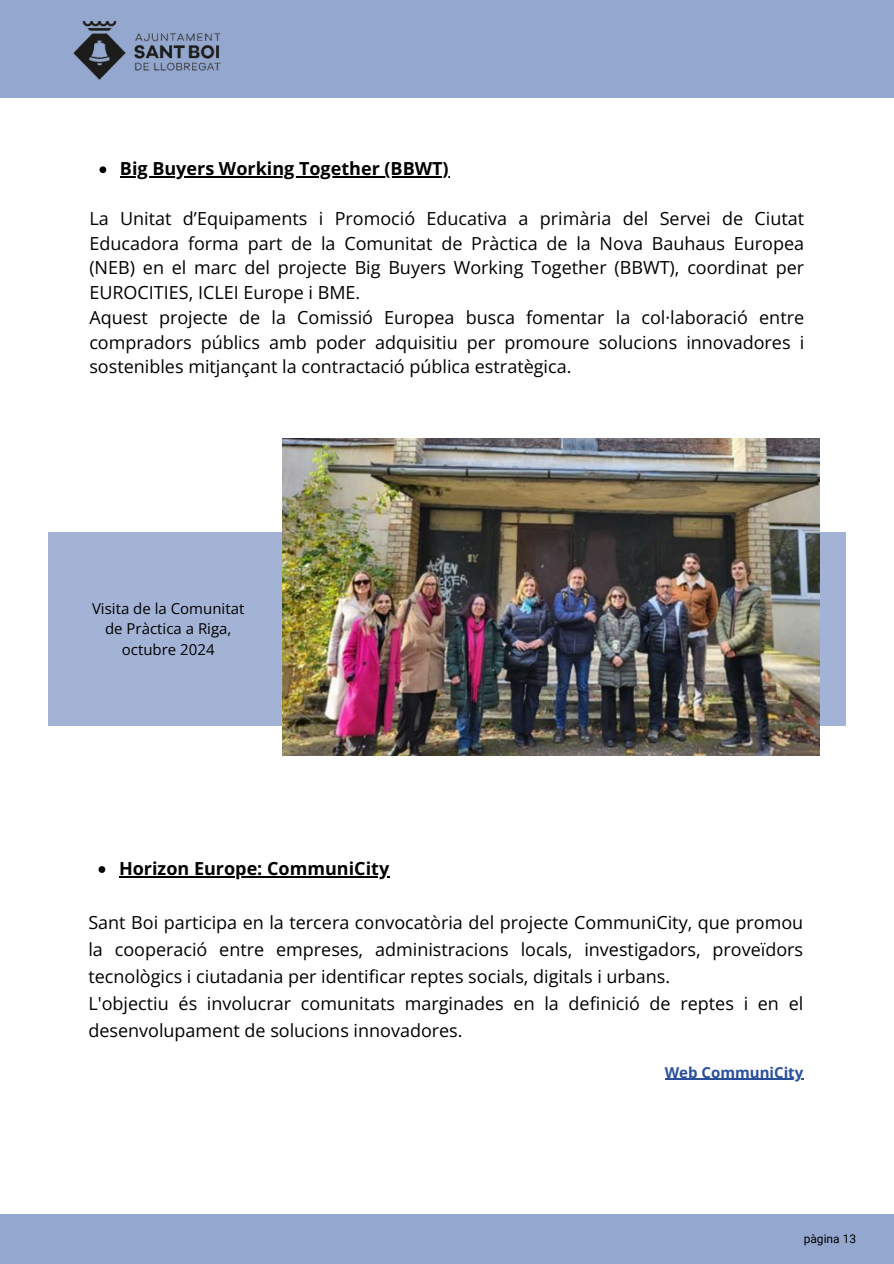
<style>
.page{position:relative;width:894px;height:1264px;background:#fff}
.page>*{position:absolute;margin:0;border:0;box-sizing:border-box;transform-origin:0 0}
.t1{font:18px/24.8px "Open Sans";color:#000}
.t2{font:700 18px "Open Sans";color:#000}
.t3{font:15px/20.2px "Open Sans";color:#000;text-align:center}
.t4{font:700 15px "Open Sans";color:#2a4f9d}
.t5{font:12px "Roboto";color:#000}
</style>
<div class="page">
<div style="left:0;top:0;width:893px;height:97px;background:#94a7ce"></div>
<img style="left:73px;top:21px;width:148px;height:59px">
<div style="left:48px;top:532px;width:797px;height:193px;background:#a3b3d5"></div>
<img style="left:282px;top:438px;width:537px;height:317px">
<svg style="left:99px;top:166px;width:7px;height:7px"></svg>
<hr style="left:120px;top:176px;width:329px;height:2px;background:#000">
<svg style="left:98px;top:866px;width:7px;height:6px"></svg>
<hr style="left:119px;top:876px;width:270px;height:1px;background:#000">
<hr style="left:664px;top:1078px;width:139px;height:1px;background:#2a4f9d">
<div style="left:0;top:1213px;width:893px;height:50px;background:#94a7ce"></div>
<p class="t2" style="left:120px;top:156px;width:330px">Big Buyers Working Together (BBWT)</p>
<h1 class="t1" style="left:89px;top:205px;width:716px">La Unitat d’Equipaments i Promoció Educativa a primària del Servei de Ciutat Educadora forma part de la Comunitat de Pràctica de la Nova Bauhaus Europea (NEB) en el marc del projecte Big Buyers Working Together (BBWT), coordinat per EUROCITIES, ICLEI Europe i BME.<br>Aquest projecte de la Comissió Europea busca fomentar la col·laboració entre compradors públics amb poder adquisitiu per promoure solucions innovadores i sostenibles mitjançant la contractació pública estratègica.</h1>
<p class="t3" style="left:92px;top:598px;width:154px">Visita de la Comunitat de Pràctica a Riga, octubre 2024</p>
<p class="t2" style="left:119px;top:856px;width:272px">Horizon Europe: CommuniCity</p>
<h3 class="t1" style="left:88px;top:908px;width:716px;line-height:27px">Sant Boi participa en la tercera convocatòria del projecte CommuniCity, que promou la cooperació entre empreses, administracions locals, investigadors, proveïdors tecnològics i ciutadania per identificar reptes socials, digitals i urbans.<br>L'objectiu és involucrar comunitats marginades en la definició de reptes i en el desenvolupament de solucions innovadores.</h3>
<p class="t4" style="left:664px;top:1061px;width:140px">Web CommuniCity</p>
<h1 class="t5" style="left:803px;top:1231px;width:54px">pàgina 13</h1>
</div>
